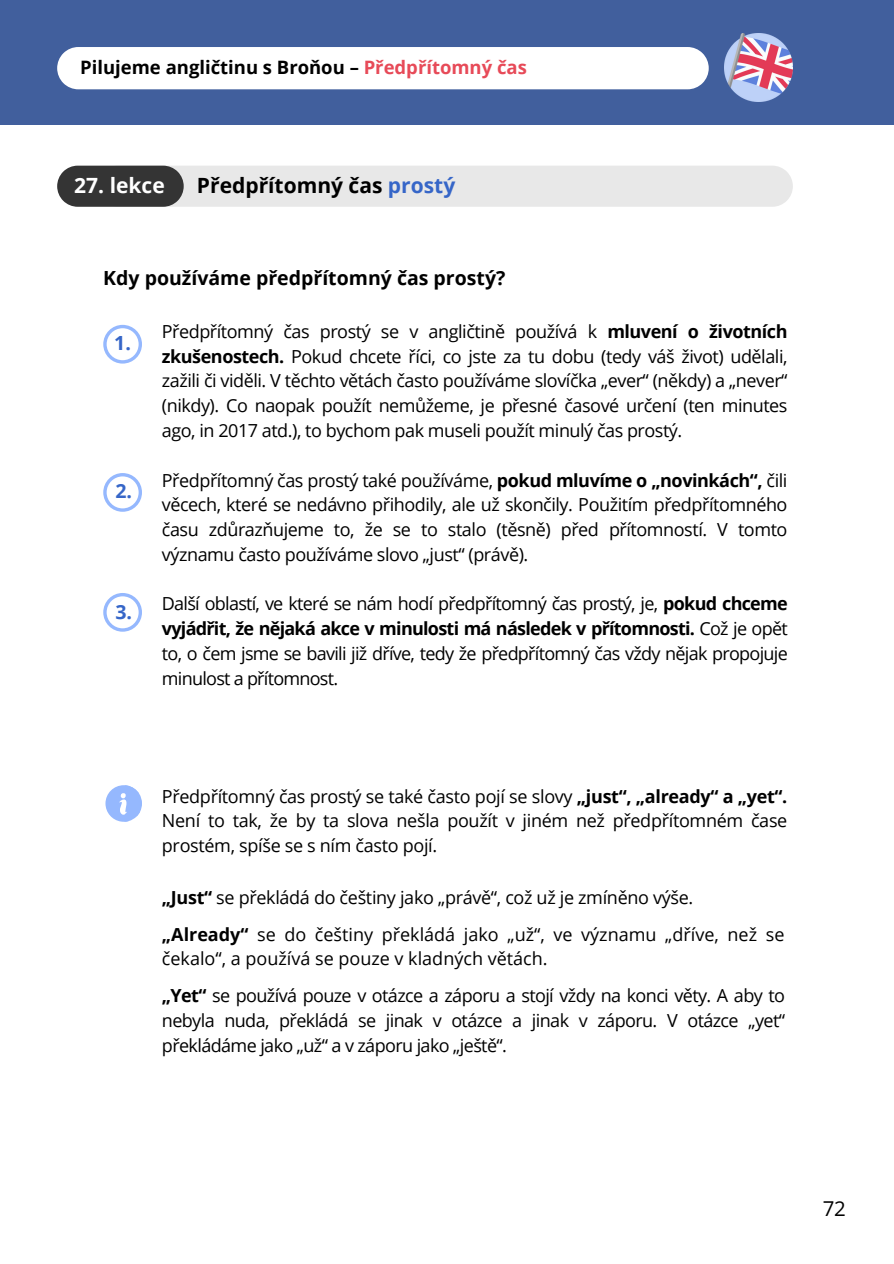
<style>
.page{position:relative;width:894px;height:1264px;background:#fff}
.page>*{position:absolute;margin:0;border:0;box-sizing:border-box;transform-origin:0 0}
.t1{font:700 21px "Open Sans";color:#000}
.t2{font:700 21px "Open Sans";color:#fff}
.t3{font:20.55px "Open Sans";color:#000}
.t4{font:700 19.5px "Open Sans";color:#000}
.t5{font:700 19.5px "Open Sans";color:#3666c8}
.t6{font:700 18.45px "Open Sans";color:#000}
.t7{font:18px/24.8px "Open Sans";letter-spacing:-.025em;color:#000;text-align:justify}
.t8{font:18px/24.8px "Open Sans";color:#000}
.s1{color:#e74a58}
.s2{color:#3666c8}
.s3{font-weight:700}
</style>
<div class="page">
<div style="left:0;top:0;width:893px;height:124px;background:#415f9d"></div>
<div style="left:57px;top:47px;width:651px;height:42px;background:#fff"></div>
<img style="left:724px;top:33px;width:68px;height:69px">
<svg style="left:57px;top:166px;width:735px;height:41px;background:#cbcbcb"></svg>
<svg style="left:103px;top:325px;width:38px;height:38px"></svg>
<svg style="left:103px;top:473px;width:38px;height:38px"></svg>
<svg style="left:103px;top:593px;width:38px;height:38px"></svg>
<svg style="left:105px;top:785px;width:36px;height:36px"></svg>
<h1 class="t6" style="left:80px;top:55px;width:448px">Pilujeme angličtinu s Broňou – <span class="s1">Předpřítomný čas</span></h1>
<h1 class="t2" style="left:74px;top:170px;width:92px">27. lekce</h1>
<h1 class="t1" style="left:197px;top:170px;width:260px">Předpřítomný čas <span class="s2">prostý</span></h1>
<p class="t4" style="left:103px;top:264px;width:403px">Kdy používáme předpřítomný čas prostý?</p>
<p class="t5" style="left:114px;top:329px;width:18px">1.</p>
<p class="t5" style="left:115px;top:477px;width:18px">2.</p>
<p class="t5" style="left:115px;top:598px;width:18px">3.</p>
<p class="t7" style="left:162px;top:318px;width:627px">Předpřítomný čas prostý se v angličtině používá k <span class="s3">mluvení o životních zkušenostech.</span> Pokud chcete říci, co jste za tu dobu (tedy váš život) udělali, zažili či viděli. V těchto větách často používáme slovíčka „ever“ (někdy) a „never“ (nikdy). Co naopak použít nemůžeme, je přesné časové určení (ten minutes ago, in 2017 atd.), to bychom pak museli použít minulý čas prostý.</p>
<h1 class="t7" style="left:162px;top:467px;width:627px">Předpřítomný čas prostý také používáme, <span class="s3">pokud mluvíme o „novinkách“,</span> čili věcech, které se nedávno přihodily, ale už skončily. Použitím předpřítomného času zdůrazňujeme to, že se to stalo (těsně) před přítomností. V tomto významu často používáme slovo „just“ (právě).</h1>
<h1 class="t7" style="left:162px;top:591px;width:627px">Další oblastí, ve které se nám hodí předpřítomný čas prostý, je, <span class="s3">pokud chceme vyjádřit, že nějaká akce v minulosti má následek v přítomnosti.</span> Což je opět to, o čem jsme se bavili již dříve, tedy že předpřítomný čas vždy nějak propojuje minulost a přítomnost.</h1>
<p class="t7" style="left:162px;top:783px;width:626px">Předpřítomný čas prostý se také často pojí se slovy <span class="s3">„just“, „already“ a „yet“.<br></span>Není to tak, že by ta slova nešla použít v jiném než předpřítomném čase prostém, spíše se s ním často pojí.</p>
<p class="t7" style="left:162px;top:884px;width:533px"><span class="s3">„Just“</span> se překládá do češtiny jako „právě“, což už je zmíněno výše.</p>
<p class="t8" style="left:162px;top:921px;width:624px"><span class="s3">„Already“</span> se do češtiny překládá jako „už“, ve významu „dříve, než se čekalo“, a používá se pouze v kladných větách.</p>
<p class="t7" style="left:162px;top:982px;width:624px"><span class="s3">„Yet“</span> se používá pouze v otázce a záporu a stojí vždy na konci věty. A aby to nebyla nuda, překládá se jinak v otázce a jinak v záporu. V otázce „yet“ překládáme jako „už“ a v záporu jako „ještě“.</p>
<p class="t3" style="left:822px;top:1194px;width:25px">72</p>
</div>
